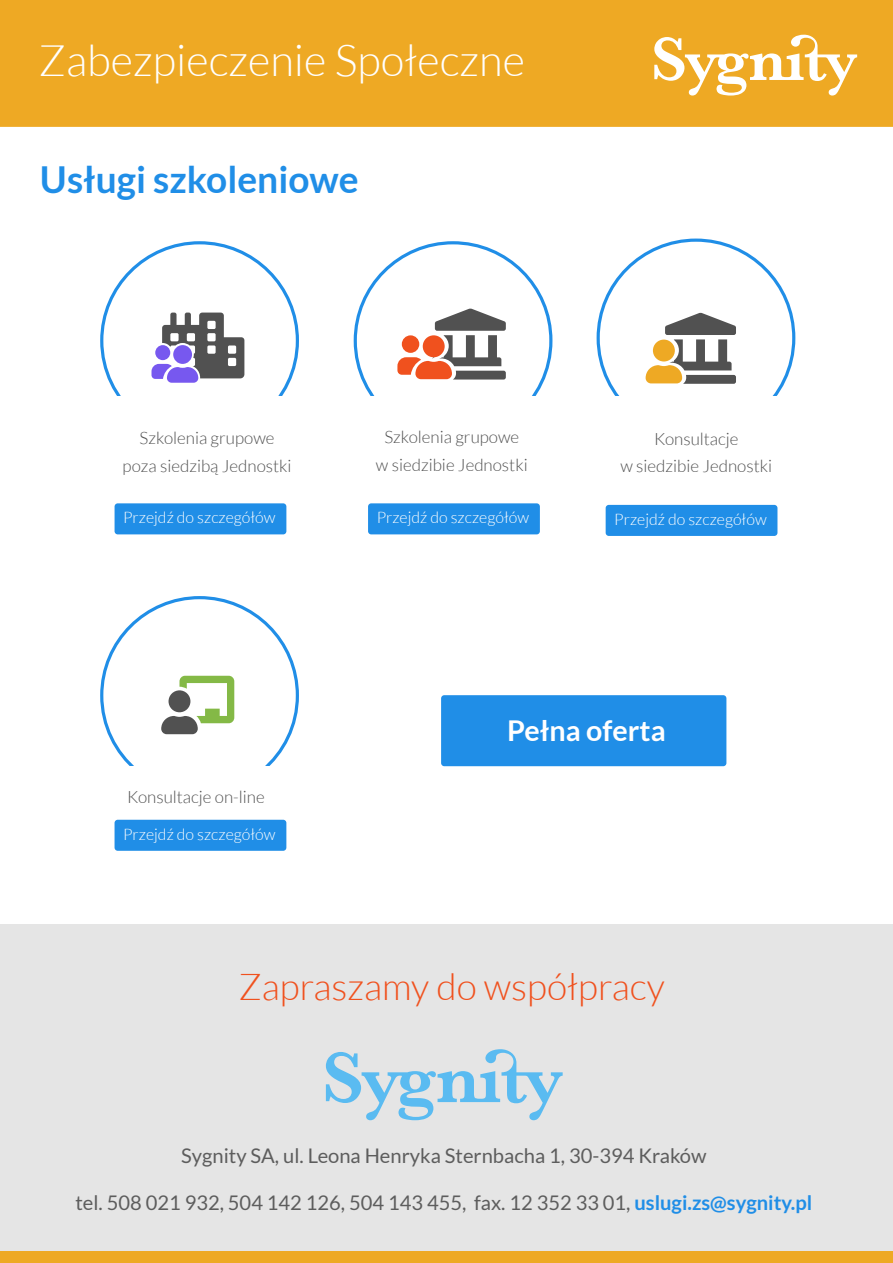
<style>
.page{position:relative;width:893px;height:1263px;background:#fff}
.page>*{position:absolute;margin:0;border:0;box-sizing:border-box;transform-origin:0 0}
.t1{font:300 43.5px "Lato";color:#fff}
.t2{font:300 37.05px "Lato";color:#f0511e}
.t3{font:700 37.05px "Lato";color:#208ee7}
.t4{font:700 28.65px "Lato";color:#fff}
.t5{font:20.1px "Lato";color:#5d5d5d}
.t6{font:300 16.95px/27.6px "Lato";color:#515151;text-align:center}
.t7{font:300 15.9px "Lato";color:#fff}
.s1{font-weight:700;color:#208ee7}
</style>
<div class="page">
<div style="left:0;top:1249px;width:893px;height:14px;background:#eea924"></div>
<div style="left:0;top:0;width:893px;height:127px;background:#eea924"></div>
<svg style="left:654px;top:35px;width:203px;height:61px"></svg>
<div style="left:0;top:924px;width:893px;height:326px;background:#e5e5e5"></div>
<div style="left:368px;top:503px;width:172px;height:31px;background:#208ee7;border-radius:3px"></div>
<div style="left:115px;top:503px;width:171px;height:31px;background:#208ee7;border-radius:3px"></div>
<div style="left:115px;top:820px;width:171px;height:31px;background:#208ee7;border-radius:3px"></div>
<div style="left:606px;top:505px;width:171px;height:31px;background:#208ee7;border-radius:3px"></div>
<svg style="left:100px;top:596px;width:199px;height:170px"></svg>
<svg style="left:353px;top:241px;width:200px;height:155px"></svg>
<svg style="left:596px;top:238px;width:200px;height:158px"></svg>
<svg style="left:100px;top:241px;width:199px;height:155px"></svg>
<div style="left:441px;top:695px;width:285px;height:71px;background:#208ee7;border-radius:3px"></div>
<svg style="left:326px;top:1049px;width:237px;height:71px"></svg>
<p class="t1" style="left:39px;top:37px;width:488px">Zabezpieczenie Społeczne</p>
<p class="t3" style="left:40px;top:158px;width:320px">Usługi szkoleniowe</p>
<p class="t6" style="left:123px;top:424px;width:170px">Szkolenia grupowe poza siedzibą Jednostki</p>
<p class="t7" style="left:123px;top:509px;width:154px">Przejdź do szczegółów</p>
<p class="t6" style="left:127px;top:783px;width:139px">Konsultacje on-line</p>
<p class="t7" style="left:123px;top:825px;width:154px">Przejdź do szczegółów</p>
<p class="t6" style="left:376px;top:423px;width:153px">Szkolenia grupowe<br>w siedzibie Jednostki</p>
<p class="t7" style="left:377px;top:509px;width:154px">Przejdź do szczegółów</p>
<p class="t6" style="left:620px;top:425px;width:153px">Konsultacje<br>w siedzibie Jednostki</p>
<p class="t7" style="left:614px;top:511px;width:154px">Przejdź do szczegółów</p>
<p class="t4" style="left:507px;top:714px;width:160px">Pełna oferta</p>
<p class="t2" style="left:238px;top:967px;width:428px">Zapraszamy do współpracy</p>
<p class="t5" style="left:181px;top:1144px;width:527px">Sygnity SA, ul. Leona Henryka Sternbacha 1, 30-394 Kraków</p>
<p class="t5" style="left:75px;top:1191px;width:738px">tel. 508 021 932, 504 142 126, 504 143 455, fax. 12 352 33 01, <span class="s1">uslugi.zs@sygnity.pl</span></p>
</div>
